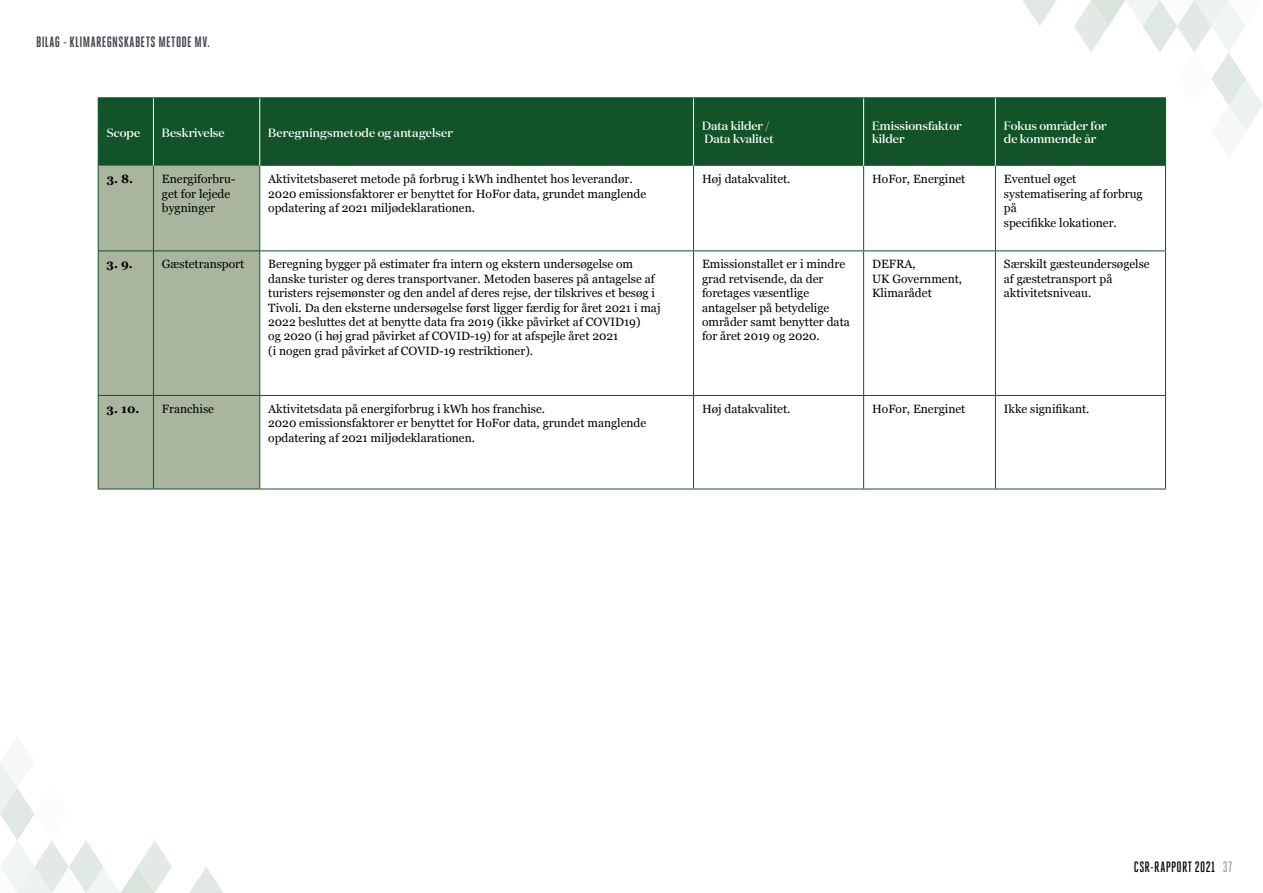
<style>
.page{position:relative;width:1263px;height:893px;background:#fff}
.page>*{position:absolute;margin:0;border:0;box-sizing:border-box;transform-origin:0 0}
.t1{font:700 15px "Heroic Condensed";letter-spacing:.025em;color:#43444f}
.t2{font:500 15px "Heroic Condensed";letter-spacing:.025em;color:#000}
.t3{font:12px/14.4px "Georgia";color:#000}
.t4{font:500 12px/13.5px "Domaine Display";color:#fff}
.t5{font:700 12px "Georgia";color:#000}
.s1{color:#43444f}
</style>
<div class="page">
<div style="left:99px;top:98px;width:1066px;height:68px;background:#125428"></div>
<div style="left:99px;top:166px;width:160px;height:323px;background:#aab59f"></div>
<hr style="left:153px;top:98px;width:1px;height:68px;background:#fff">
<hr style="left:259px;top:98px;width:1px;height:68px;background:#fff">
<hr style="left:693px;top:98px;width:1px;height:68px;background:#fff">
<hr style="left:863px;top:98px;width:1px;height:68px;background:#fff">
<hr style="left:98px;top:250px;width:55px;height:1px;background:#125428">
<hr style="left:98px;top:395px;width:55px;height:1px;background:#125428">
<hr style="left:995px;top:98px;width:1px;height:68px;background:#fff">
<hr style="left:259px;top:166px;width:1px;height:84px;background:#125428">
<hr style="left:693px;top:166px;width:1px;height:84px;background:#125428">
<hr style="left:863px;top:166px;width:1px;height:84px;background:#125428">
<hr style="left:153px;top:250px;width:107px;height:1px;background:#125428">
<hr style="left:260px;top:250px;width:433px;height:1px;background:#125428">
<hr style="left:259px;top:251px;width:1px;height:144px;background:#125428">
<hr style="left:693px;top:250px;width:171px;height:1px;background:#125428">
<hr style="left:693px;top:251px;width:1px;height:144px;background:#125428">
<hr style="left:864px;top:250px;width:131px;height:1px;background:#125428">
<hr style="left:863px;top:251px;width:1px;height:144px;background:#125428">
<hr style="left:153px;top:395px;width:107px;height:1px;background:#125428">
<hr style="left:260px;top:395px;width:433px;height:1px;background:#125428">
<hr style="left:259px;top:396px;width:1px;height:93px;background:#125428">
<hr style="left:693px;top:395px;width:171px;height:1px;background:#125428">
<hr style="left:693px;top:396px;width:1px;height:93px;background:#125428">
<hr style="left:864px;top:395px;width:131px;height:1px;background:#125428">
<hr style="left:863px;top:396px;width:1px;height:93px;background:#125428">
<hr style="left:995px;top:166px;width:1px;height:84px;background:#125428">
<hr style="left:995px;top:250px;width:171px;height:1px;background:#125428">
<hr style="left:995px;top:251px;width:1px;height:144px;background:#125428">
<hr style="left:995px;top:395px;width:171px;height:1px;background:#125428">
<hr style="left:995px;top:396px;width:1px;height:93px;background:#125428">
<hr style="left:153px;top:166px;width:1px;height:84px;background:#125428">
<hr style="left:153px;top:251px;width:1px;height:144px;background:#125428">
<hr style="left:153px;top:396px;width:1px;height:93px;background:#125428">
<hr style="left:98px;top:97px;width:55px;height:1px;background:#125428">
<hr style="left:98px;top:98px;width:1px;height:68px;background:#125428">
<hr style="left:153px;top:97px;width:107px;height:1px;background:#125428">
<hr style="left:260px;top:97px;width:433px;height:1px;background:#125428">
<hr style="left:693px;top:97px;width:171px;height:1px;background:#125428">
<hr style="left:864px;top:97px;width:131px;height:1px;background:#125428">
<hr style="left:995px;top:97px;width:171px;height:1px;background:#125428">
<hr style="left:1165px;top:98px;width:1px;height:68px;background:#125428">
<hr style="left:98px;top:166px;width:1px;height:84px;background:#125428">
<hr style="left:1165px;top:166px;width:1px;height:84px;background:#125428">
<hr style="left:98px;top:251px;width:1px;height:144px;background:#125428">
<hr style="left:1165px;top:251px;width:1px;height:144px;background:#125428">
<hr style="left:98px;top:396px;width:1px;height:93px;background:#125428">
<hr style="left:1165px;top:396px;width:1px;height:93px;background:#125428">
<hr style="left:98px;top:489px;width:55px;height:1px;background:#125428">
<hr style="left:153px;top:489px;width:107px;height:1px;background:#125428">
<hr style="left:260px;top:489px;width:433px;height:1px;background:#125428">
<hr style="left:693px;top:489px;width:171px;height:1px;background:#125428">
<hr style="left:864px;top:489px;width:131px;height:1px;background:#125428">
<hr style="left:995px;top:489px;width:171px;height:1px;background:#125428">
<svg style="left:189px;top:867px;width:34px;height:26px"></svg>
<svg style="left:0;top:762px;width:172px;height:131px"></svg>
<svg style="left:1023px;top:0;width:34px;height:26px"></svg>
<svg style="left:1074px;top:0;width:189px;height:158px"></svg>
<p class="t1" style="left:36px;top:34px;width:175px">BILAG - KLIMAREGNSKABETS METODE MV.</p>
<p class="t4" style="left:107px;top:125px;width:35px">Scope</p>
<p class="t4" style="left:162px;top:125px;width:64px">Beskrivelse</p>
<p class="t4" style="left:268px;top:125px;width:186px">Beregningsmetode og antagelser</p>
<p class="t4" style="left:702px;top:119px;width:73px">Data kilder /<br>Data kvalitet</p>
<p class="t4" style="left:872px;top:119px;width:91px">Emissionsfaktor kilder</p>
<p class="t4" style="left:1004px;top:119px;width:104px">Fokus områder for de kommende år</p>
<p class="t5" style="left:107px;top:170px;width:28px">3. 8.</p>
<p class="t3" style="left:162px;top:172px;width:75px">Energiforbru&shy;get for lejede bygninger</p>
<p class="t3" style="left:268px;top:172px;width:380px">Aktivitetsbaseret metode på forbrug i kWh indhentet hos leverandør.<br>2020 emissionsfaktorer er benyttet for HoFor data, grundet manglende opdatering af 2021 miljødeklarationen.</p>
<p class="t3" style="left:702px;top:172px;width:90px">Høj datakvalitet.</p>
<p class="t3" style="left:872px;top:172px;width:95px">HoFor, Energinet</p>
<p class="t3" style="left:1004px;top:172px;width:140px">Eventuel øget systematisering af forbrug på<br>specifikke lokationer.</p>
<p class="t5" style="left:107px;top:255px;width:28px">3. 9.</p>
<p class="t3" style="left:162px;top:257px;width:84px">Gæstetransport</p>
<p class="t3" style="left:268px;top:257px;width:394px">Beregning bygger på estimater fra intern og ekstern undersøgelse om danske turister og deres transportvaner. Metoden baseres på antagelse af turisters rejsemønster og den andel af deres rejse, der tilskrives et besøg i Tivoli. Da den eksterne undersøgelse først ligger færdig for året 2021 i maj 2022 besluttes det at benytte data fra 2019 (ikke påvirket af COVID19)<br>og 2020 (i høj grad påvirket af COVID-19) for at afspejle året 2021<br>(i nogen grad påvirket af COVID-19 restriktioner).</p>
<p class="t3" style="left:702px;top:257px;width:149px">Emissionstallet er i mindre grad retvisende, da der foretages væsentlige antagelser på betydelige områder samt benytter data for året 2019 og 2020.</p>
<p class="t3" style="left:872px;top:257px;width:92px">DEFRA,<br>UK Government,<br>Klimarådet</p>
<p class="t3" style="left:1004px;top:257px;width:147px">Særskilt gæsteundersøgelse af gæstetransport på aktivitetsniveau.</p>
<p class="t5" style="left:107px;top:400px;width:34px">3. 10.</p>
<p class="t3" style="left:162px;top:401px;width:54px">Franchise</p>
<p class="t3" style="left:268px;top:401px;width:380px">Aktivitetsdata på energiforbrug i kWh hos franchise.<br>2020 emissionsfaktorer er benyttet for HoFor data, grundet manglende opdatering af 2021 miljødeklarationen.</p>
<p class="t3" style="left:702px;top:401px;width:90px">Høj datakvalitet.</p>
<p class="t3" style="left:872px;top:401px;width:95px">HoFor, Energinet</p>
<p class="t3" style="left:1004px;top:401px;width:87px">Ikke signifikant.</p>
<p class="t2" style="left:1134px;top:858px;width:100px">CSR-RAPPORT 2021 <span class="s1">37</span></p>
</div>
